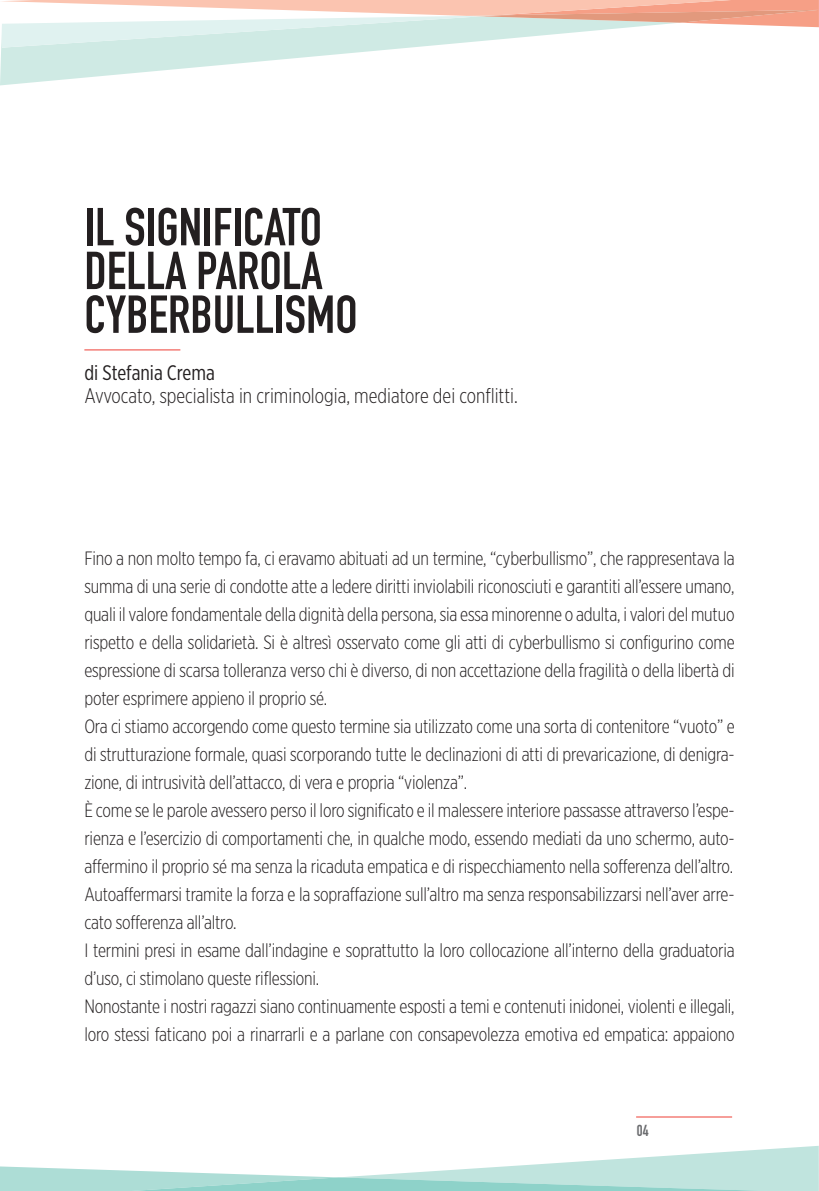
<style>
.page{position:relative;width:819px;height:1191px;background:#fff}
.page>*{position:absolute;margin:0;border:0;box-sizing:border-box;transform-origin:0 0}
.TITOLO{font:700 52.5px "DIN Condensed";color:#231f20}
.Carica_autore{font:300 21px "Gotham X Narrow";color:#231f20}
.autore{font:21px "Gotham X Narrow";color:#231f20}
.Testo{font:300 19.25px/28px "Gotham X Narrow";letter-spacing:-.01em;color:#231f20;text-align:justify}
.t1{font:700 15.75px "DIN Condensed";color:#6c6d70}
</style>
<div class="page">
<svg style="left:0;top:48px;width:403px;height:37px"></svg>
<svg style="left:1px;top:0;width:818px;height:48px"></svg>
<svg style="left:0;top:1146px;width:819px;height:45px"></svg>
<hr style="left:636px;top:1116px;width:96px;height:1px;background:#ee3e35">
<hr style="left:84px;top:349px;width:96px;height:1px;background:#ee3e35">
<p class="TITOLO" style="left:84px;top:192px;width:239px">IL SIGNIFICATO</p>
<p class="TITOLO" style="left:84px;top:235px;width:240px">DELLA PAROLA</p>
<p class="TITOLO" style="left:84px;top:279px;width:275px">CYBERBULLISMO</p>
<p class="autore" style="left:84px;top:360px;width:132px">di Stefania Crema</p>
<p class="Carica_autore" style="left:84px;top:383px;width:435px">Avvocato, specialista in criminologia, mediatore dei conflitti.</p>
<p class="Testo" style="left:84px;top:543px;width:651px">Fino a non molto tempo fa, ci eravamo abituati ad un termine, “cyberbullismo”, che rappresentava la summa di una serie di condotte atte a ledere diritti inviolabili riconosciuti e garantiti all’essere umano, quali il valore fondamentale della dignità della persona, sia essa minorenne o adulta, i valori del mutuo rispetto e della solidarietà. Si è altresì osservato come gli atti di cyberbullismo si configurino come espressione di scarsa tolleranza verso chi è diverso, di non accettazione della fragilità o della libertà di poter esprimere appieno il proprio sé.</p>
<p class="Testo" style="left:84px;top:711px;width:651px">Ora ci stiamo accorgendo come questo termine sia utilizzato come una sorta di contenitore “vuoto” e di strutturazione formale, quasi scorporando tutte le declinazioni di atti di prevaricazione, di denigra&shy;zione, di intrusività dell’attacco, di vera e propria “violenza”.</p>
<p class="Testo" style="left:84px;top:795px;width:651px">È come se le parole avessero perso il loro significato e il malessere interiore passasse attraverso l’espe&shy;rienza e l’esercizio di comportamenti che, in qualche modo, essendo mediati da uno schermo, auto&shy;affermino il proprio sé ma senza la ricaduta empatica e di rispecchiamento nella sofferenza dell’altro.</p>
<p class="Testo" style="left:84px;top:879px;width:651px">Autoaffermarsi tramite la forza e la sopraffazione sull’altro ma senza responsabilizzarsi nell’aver arre&shy;cato sofferenza all’altro.</p>
<p class="Testo" style="left:84px;top:935px;width:651px">I termini presi in esame dall’indagine e soprattutto la loro collocazione all’interno della graduatoria d’uso, ci stimolano queste riflessioni.</p>
<p class="Testo" style="left:84px;top:991px;width:651px">Nonostante i nostri ragazzi siano continuamente esposti a temi e contenuti inidonei, violenti e illegali, loro stessi faticano poi a rinarrarli e a parlane con consapevolezza emotiva ed empatica: appaiono</p>
<p class="t1" style="left:636px;top:1119px;width:13px">04</p>
</div>
